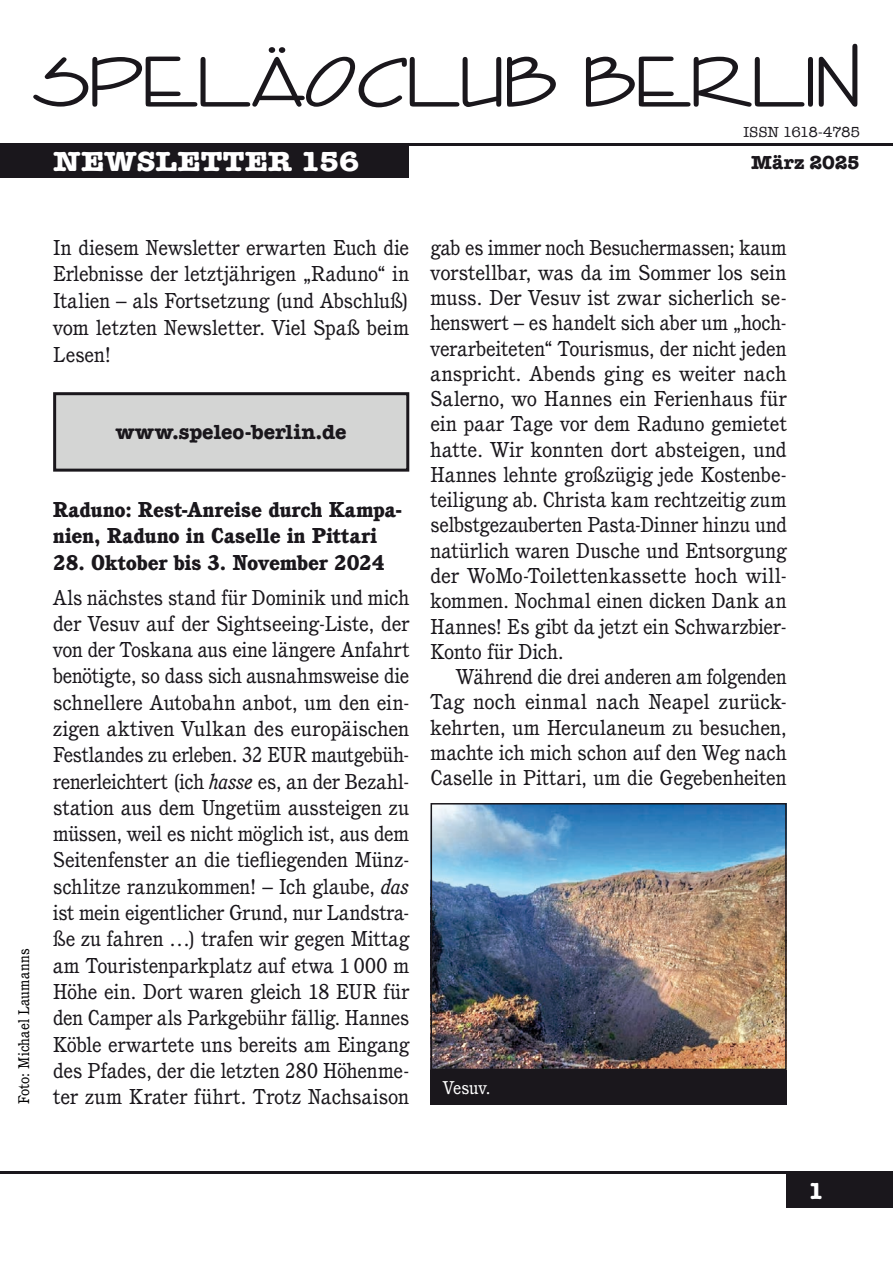
<style>
.page{position:relative;width:893px;height:1263px;background:#fff}
.page>*{position:absolute;margin:0;border:0;box-sizing:border-box;transform-origin:0 0}
.t1{font:75px "Enviro D";color:#1a171c;scale:1.13 1}
.t2{font:700 28.5px "American Typewriter";letter-spacing:-.005em;color:#fff;scale:1.1 1}
.t3{font:700 24px "American Typewriter";color:#fff}
.Body_1st_paragraph{font:21px/25.2px "Cushing";color:#1a171c;text-align:justify}
.t4{font:800 21px/26.2px "Cushing";letter-spacing:.005em;color:#1a171c}
.t5{font:700 21px "American Typewriter";color:#1a171c}
.t6{font:700 19.5px "American Typewriter";letter-spacing:-.005em;color:#1a171c}
.t7{font:18px "Cushing";letter-spacing:-.01em;color:#fff}
.t8{font:15px "Cushing";letter-spacing:.015em;color:#010000}
.t9{font:15px "American Typewriter";letter-spacing:-.03em;color:#1a171c}
.s1{font-style:italic}
</style>
<div class="page">
<hr style="left:0;top:144px;width:893px;height:2px;background:#1a171c">
<div style="left:787px;top:1174px;width:106px;height:34px;background:#1a171c"></div>
<div style="left:0;top:144px;width:408px;height:34px;background:#1a171c"></div>
<hr style="left:0;top:1171px;width:893px;height:3px;background:#1a171c">
<div style="left:55px;top:394px;width:353px;height:76px;background:#d4d5d4"></div>
<div style="left:53px;top:392px;width:356px;height:80px;border:3px solid #1a171c"></div>
<img style="left:434px;top:806px;width:350px;height:261px">
<div style="left:431px;top:803px;width:356px;height:267px;border:2px solid #1a171c"></div>
<div style="left:431px;top:1070px;width:356px;height:34px;background:#1a171c"></div>
<h1 class="t1" style="left:33px;top:41px;width:734px">SPELÄOCLUB BERLIN</h1>
<p class="t9" style="left:743px;top:121px;width:118px">ISSN 1618-4785</p>
<h2 class="t2" style="left:53px;top:136px;width:280px">NEWSLETTER 156</h2>
<p class="t6" style="left:751px;top:145px;width:110px">März 2025</p>
<p class="t8" style="left:15px;top:1104px;width:157px;rotate:-90deg">Foto: Michael Laumanns</p>
<p class="Body_1st_paragraph" style="left:53px;top:234px;width:358px;line-height:26.8px">In diesem Newsletter erwarten Euch die Erlebnisse der letztjährigen „Raduno“ in Italien – als Fortsetzung (und Abschluß) vom letzten Newsletter. Viel Spaß beim Lesen!</p>
<p class="t5" style="left:116px;top:414px;width:232px">www.speleo-berlin.de</p>
<p class="t4" style="left:53px;top:496px;width:350px">Raduno: Rest-Anreise durch Kampa&shy;nien, Raduno in Caselle in Pittari</p>
<p class="t4" style="left:53px;top:549px;width:333px">28. Oktober bis 3. November 2024</p>
<p class="Body_1st_paragraph" style="left:53px;top:584px;width:358px;line-height:26.2px">Als nächstes stand für Dominik und mich der Vesuv auf der Sightseeing-Liste, der von der Toskana aus eine längere Anfahrt benötigte, so dass sich ausnahmsweise die schnellere Autobahn anbot, um den ein&shy;zigen aktiven Vulkan des europäischen Festlandes zu erleben. 32 EUR mautgebüh&shy;renerleichtert (ich <span class="s1">hasse</span> es, an der Bezahl&shy;station aus dem Ungetüm aussteigen zu müssen, weil es nicht möglich ist, aus dem Seitenfenster an die tiefliegenden Münz&shy;schlitze ranzukommen! – Ich glaube, <span class="s1">das </span>ist mein eigentlicher Grund, nur Landstra&shy;ße zu fahren …) trafen wir gegen Mittag am Touristenparkplatz auf etwa 1 000 m Höhe ein. Dort waren gleich 18 EUR für den Camper als Parkgebühr fällig. Hannes Köble erwartete uns bereits am Eingang des Pfades, der die letzten 280 Höhenme&shy;ter zum Krater führt. Trotz Nachsaison</p>
<p class="Body_1st_paragraph" style="left:431px;top:234px;width:358px">gab es immer noch Besuchermassen; kaum vorstellbar, was da im Sommer los sein muss. Der Vesuv ist zwar sicherlich se&shy;henswert – es handelt sich aber um „hoch&shy;verarbeiteten“ Tourismus, der nicht jeden anspricht. Abends ging es weiter nach Salerno, wo Hannes ein Ferienhaus für ein paar Tage vor dem Raduno gemietet hatte. Wir konnten dort absteigen, und Hannes lehnte großzügig jede Kostenbe&shy;teiligung ab. Christa kam rechtzeitig zum selbstgezauberten Pasta-Dinner hinzu und natürlich waren Dusche und Entsorgung der WoMo-Toilettenkassette hoch will&shy;kommen. Nochmal einen dicken Dank an Hannes! Es gibt da jetzt ein Schwarzbier-Konto für Dich.</p>
<p class="Body_1st_paragraph" style="left:431px;top:664px;width:358px;text-indent:26px">Während die drei anderen am folgenden Tag noch einmal nach Neapel zurück&shy;kehrten, um Herculaneum zu besuchen, machte ich mich schon auf den Weg nach Caselle in Pittari, um die Gegebenheiten</p>
<p class="t7" style="left:443px;top:1077px;width:49px">Vesuv.</p>
<p class="t3" style="left:808px;top:1170px;width:17px">1</p>
</div>
